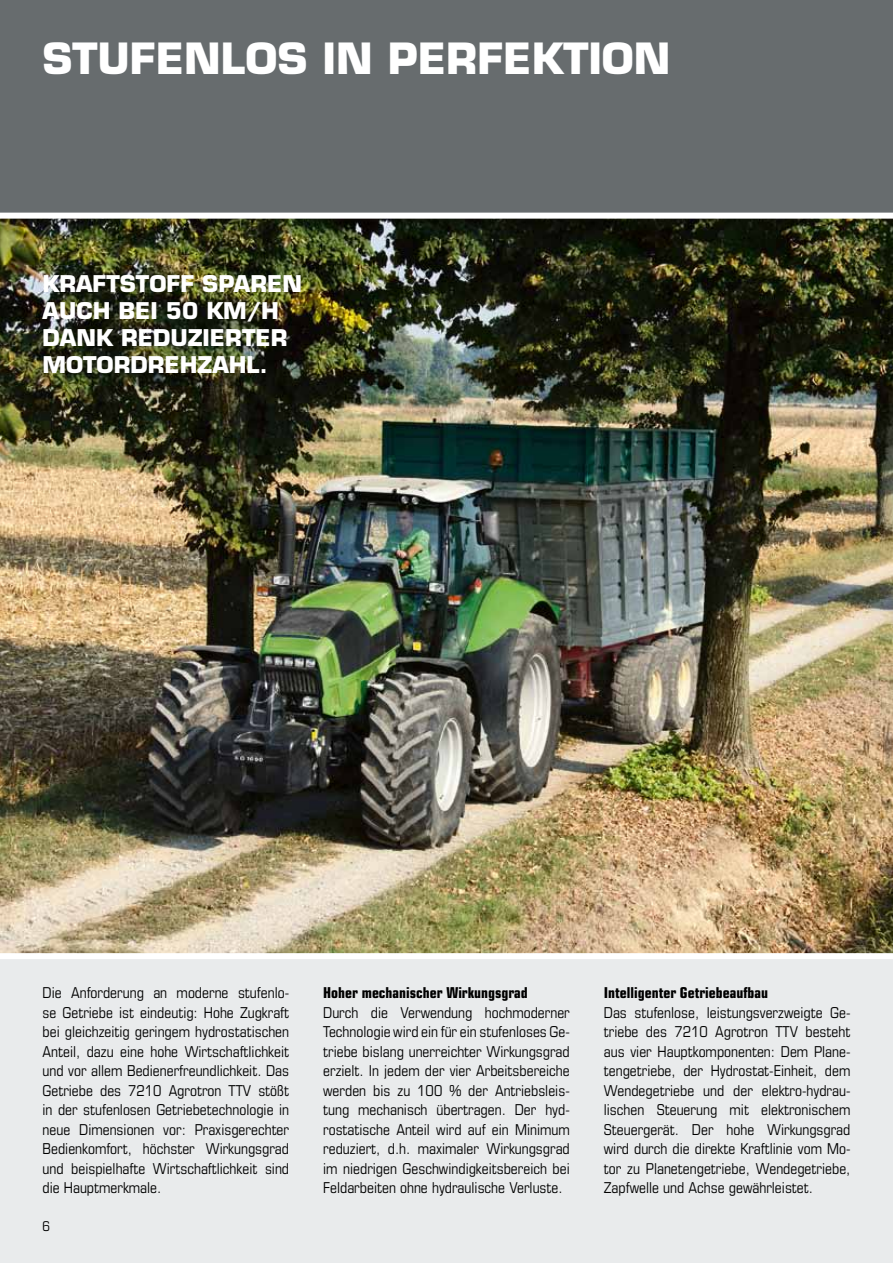
<style>
.page{position:relative;width:893px;height:1263px;background:#e9ebec}
.page>*{position:absolute;margin:0;border:0;box-sizing:border-box;transform-origin:0 0}
.t1{font:700 42px "Eurostile LT Std";color:#fff}
.t2{font:700 22.5px/27px "Eurostile LT Std";color:#fff}
.t3{font:condensed 15px/19.5px "Eurostile LT Std";color:#000;text-align:justify}
.t4{font:700 condensed 15px "Eurostile LT Std";color:#000}
.t5{font:condensed 13.5px "Eurostile LT Std";color:#000}
</style>
<div class="page">
<img style="left:0;top:219px;width:893px;height:734px">
<div style="left:0;top:0;width:893px;height:213px;background:#676c6e"></div>
<div style="left:0;top:953px;width:893px;height:6px;background:#fff"></div>
<div style="left:0;top:213px;width:893px;height:6px;background:#fff"></div>
<h1 class="t1" style="left:43px;top:33px;width:84px">STUFE</h1>
<h1 class="t1" style="left:184px;top:33px;width:488px">NLOS IN PERFE KTION</h1>
<h2 class="t2" style="left:43px;top:270px;width:261px">KRAFTSTOFF SPAREN<br>AUCH BEI 50 KM/H<br>DANK REDUZIE</h2>
<h2 class="t2" style="left:43px;top:324px;width:247px;text-indent:183px">RTER<br>MOTORDREHZAHL.</h2>
<p class="t3" style="left:43px;top:983px;width:248px">Die Anforderung an moderne stufenlo&shy;se Getriebe ist eindeutig: Hohe Zugkraft bei gleichzeitig geringem hydrostatischen Anteil, dazu eine hohe Wirtschaftlichkeit und vor allem Bedienerfreundlichkeit. Das Getriebe des 7210 Agrotron TTV stößt in der stufenlosen Getriebetechnologie in neue Dimensionen vor: Praxisgerechter Bedienkomfort, höchster Wirkungsgrad und beispielhafte Wirtschaftlichkeit sind die Hauptmerkmale.</p>
<p class="t4" style="left:323px;top:984px;width:206px">Hoher mechanischer Wirkungsgrad</p>
<p class="t3" style="left:323px;top:1002px;width:248px">Durch die Verwendung hochmoderner Technologie wird ein für ein stufenloses Ge&shy;triebe bislang unerreichter Wirkungsgrad erzielt. In jedem der vier Arbeitsbereiche werden bis zu 100 % der Antriebsleis&shy;tung mechanisch übertragen. Der hyd&shy;rostatische Anteil wird auf ein Minimum reduziert, d.h. maximaler Wirkungsgrad im niedrigen Geschwindigkeitsbereich bei Feldarbeiten ohne hydraulische Verluste.</p>
<p class="t5" style="left:43px;top:1218px;width:9px">6</p>
<p class="t4" style="left:604px;top:984px;width:166px">Intelligenter Getriebeaufbau</p>
<p class="t3" style="left:604px;top:1002px;width:248px">Das stufenlose, leistungsverzweigte Ge&shy;triebe des 7210 Agrotron TTV besteht aus vier Hauptkomponenten: Dem Plane&shy;tengetriebe, der Hydrostat-Einheit, dem Wendegetriebe und der elektro-hydrau&shy;lischen Steuerung mit elektronischem Steuergerät. Der hohe Wirkungsgrad wird durch die direkte Kraftlinie vom Mo&shy;tor zu Planetengetriebe, Wendegetriebe, Zapfwelle und Achse gewährleistet.</p>
</div>
